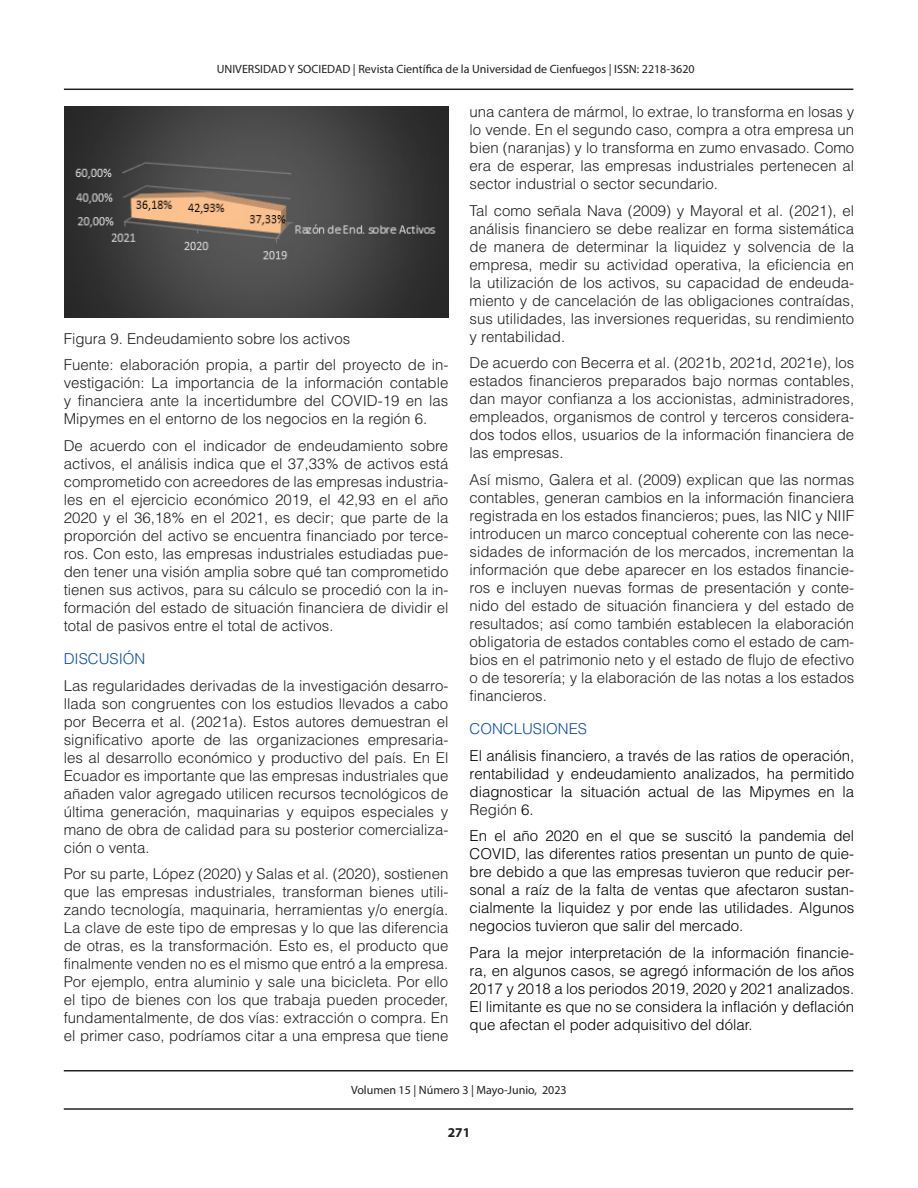
<style>
.page{position:relative;width:918px;height:1188px;background:#fff}
.page>*{position:absolute;margin:0;border:0;box-sizing:border-box;transform-origin:0 0}
.TEXTO{font:300 15px/18px "Helvetica LT Std";color:#231f20;text-align:justify}
.TEXTO-2{font:300 15px/18px "Helvetica LT Std";color:#000;text-align:justify}
.TITULOS_AZUL{font:300 15px "Helvetica LT Std";color:#0d4da1}
.t1{font:700 13.5px "Myriad Pro";color:#231f20}
.t2{font:12px "Myriad Pro";color:#231f20}
.s1{color:#231f20}
</style>
<div class="page">
<hr style="left:64px;top:89px;width:789px;height:1px;background:#231f20">
<hr style="left:64px;top:1108px;width:789px;height:2px;background:#231f20">
<hr style="left:64px;top:1070px;width:789px;height:1px;background:#231f20">
<img style="left:64px;top:107px;width:384px;height:210px">
<p class="t2" style="left:217px;top:61px;width:479px">UNIVERSIDAD Y SOCIEDAD | Revista Científica de la Universidad de Cienfuegos | ISSN: 2218-3620</p>
<p class="TEXTO" style="left:64px;top:329px;width:288px">Figura 9. Endeudamiento sobre los activos</p>
<p class="TEXTO" style="left:64px;top:356px;width:386px">Fuente: elaboración propia, a partir del proyecto de in&shy;vestigación: La importancia de la información contable y financiera ante la incertidumbre del COVID-19 en las Mipymes en el entorno de los negocios en la región 6.</p>
<p class="TEXTO" style="left:64px;top:436px;width:386px">De acuerdo con el indicador de endeudamiento sobre activos, el análisis indica que el 37,33% de activos está comprometido con acreedores de las empresas industria&shy;les en el ejercicio económico 2019, el 42,93 en el año 2020 y el 36,18% en el 2021, es decir; que parte de la proporción del activo se encuentra financiado por terce&shy;ros. Con esto, las empresas industriales estudiadas pue&shy;den tener una visión amplia sobre qué tan comprometido tienen sus activos, para su cálculo se procedió con la in&shy;formación del estado de situación financiera de dividir el total de pasivos entre el total de activos.</p>
<p class="TITULOS_AZUL" style="left:64px;top:649px;width:83px">DISCUSIÓN</p>
<p class="TEXTO" style="left:64px;top:676px;width:386px">Las regularidades derivadas de la investigación desarro&shy;llada son congruentes con los estudios llevados a cabo por Becerra et al. (2021a). Estos autores demuestran el significativo aporte de las organizaciones empresaria&shy;les al desarrollo económico y productivo del país. En El Ecuador es importante que las empresas industriales que añaden valor agregado utilicen recursos tecnológicos de última generación, maquinarias y equipos especiales y mano de obra de calidad para su posterior comercializa&shy;ción o venta.</p>
<p class="TEXTO" style="left:64px;top:865px;width:386px">Por su parte, López (2020) y Salas et al. (2020), sostienen que las empresas industriales, transforman bienes utili&shy;zando tecnología, maquinaria, herramientas y/o energía.<br>La clave de este tipo de empresas y lo que las diferencia de otras, es la transformación. Esto es, el producto que finalmente venden no es el mismo que entró a la empresa.<br>Por ejemplo, entra aluminio y sale una bicicleta. Por ello el tipo de bienes con los que trabaja pueden proceder, fundamentalmente, de dos vías: extracción o compra. En el primer caso, podríamos citar a una empresa que tiene</p>
<p class="TEXTO" style="left:470px;top:103px;width:386px">una cantera de mármol, lo extrae, lo transforma en losas y lo vende. En el segundo caso, compra a otra empresa un bien (naranjas) y lo transforma en zumo envasado. Como era de esperar, las empresas industriales pertenecen al sector industrial o sector secundario.</p>
<p class="TEXTO" style="left:470px;top:201px;width:386px">Tal como señala Nava (2009) y Mayoral et al. (2021), el análisis financiero se debe realizar en forma sistemática de manera de determinar la liquidez y solvencia de la empresa, medir su actividad operativa, la eficiencia en la utilización de los activos, su capacidad de endeuda&shy;miento y de cancelación de las obligaciones contraídas, sus utilidades, las inversiones requeridas, su rendimiento y rentabilidad.</p>
<p class="TEXTO" style="left:470px;top:354px;width:386px">De acuerdo con Becerra et al. (2021b, 2021d, 2021e), los estados financieros preparados bajo normas contables, dan mayor confianza a los accionistas, administradores, empleados, organismos de control y terceros considera&shy;dos todos ellos, usuarios de la información financiera de las empresas.</p>
<p class="TEXTO" style="left:470px;top:470px;width:386px">Así mismo, Galera et al. (2009) explican que las normas contables, generan cambios en la información financiera registrada en los estados financieros; pues, las NIC y NIIF introducen un marco conceptual coherente con las nece&shy;sidades de información de los mercados, incrementan la información que debe aparecer en los estados financie&shy;ros e incluyen nuevas formas de presentación y conte&shy;nido del estado de situación financiera y del estado de resultados; así como también establecen la elaboración obligatoria de estados contables como el estado de cam&shy;bios en el patrimonio neto y el estado de flujo de efectivo o de tesorería; y la elaboración de las notas a los estados financieros.</p>
<p class="TITULOS_AZUL" style="left:470px;top:719px;width:119px">CONCLUSIONES</p>
<p class="TEXTO-2" style="left:470px;top:746px;width:386px">El análisis financiero, a través de las ratios de operación, rentabilidad y endeudamiento analizados, ha permitido diagnosticar la situación actual de las Mipymes en la <span class="s1">Región</span> 6.</p>
<p class="TEXTO-2" style="left:470px;top:827px;width:386px">En el año 2020 en el que se suscitó la pandemia del COVID, las diferentes ratios presentan un punto de quie&shy;bre debido a que las empresas tuvieron que reducir per&shy;sonal a raíz de la falta de ventas que afectaron sustan&shy;cialmente la liquidez y por ende las utilidades. Algunos negocios tuvieron que salir del mercado.</p>
<p class="TEXTO-2" style="left:470px;top:943px;width:386px">Para la mejor interpretación de la información financie&shy;ra, en algunos casos, se agregó información de los años 2017 y 2018 a los periodos 2019, 2020 y 2021 analizados.<br>El limitante es que no se considera la inflación y deflación que afectan el poder adquisitivo del dólar.</p>
<p class="t2" style="left:351px;top:1083px;width:217px">Volumen 15 | Número 3 | Mayo-Junio, 2023</p>
<p class="t1" style="left:448px;top:1124px;width:24px">271</p>
</div>
